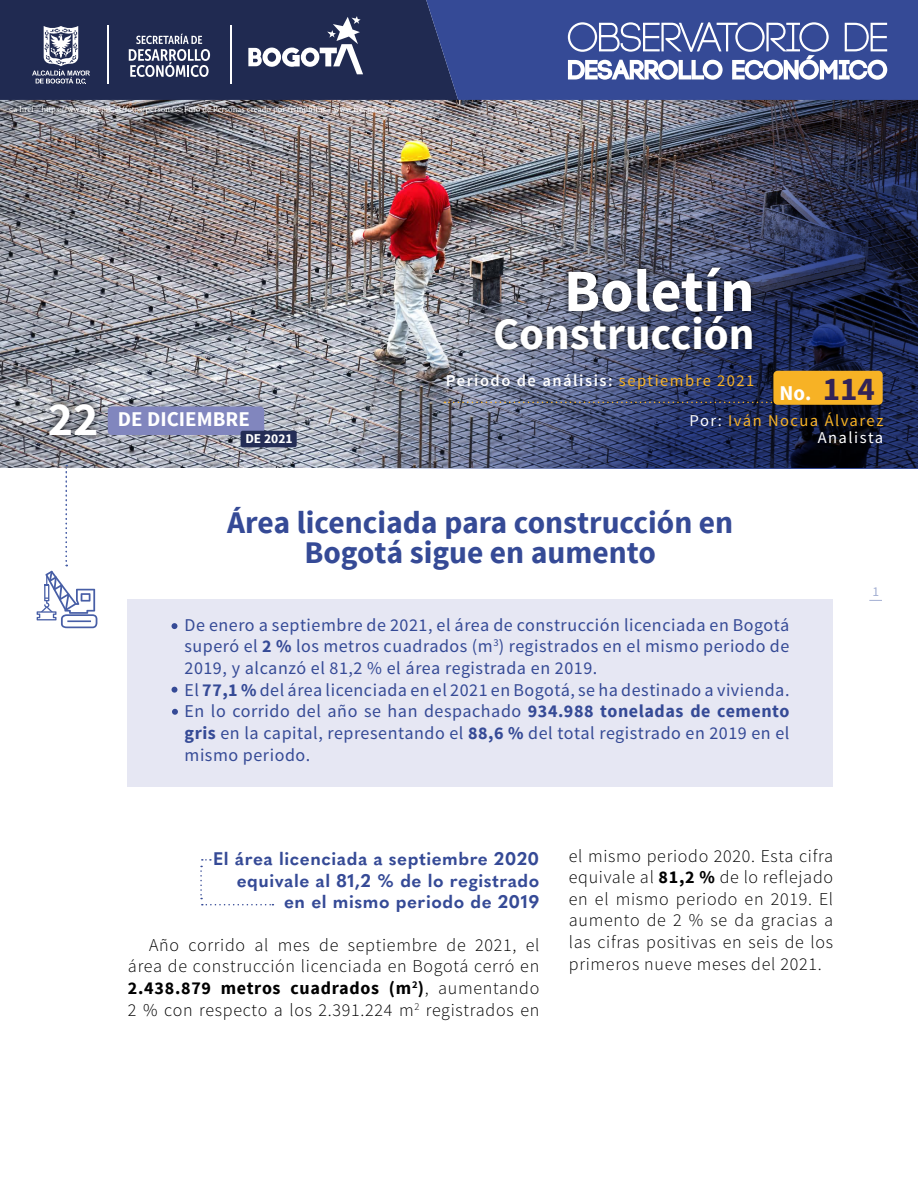
<style>
.page{position:relative;width:918px;height:1188px;background:#fff}
.page>*{position:absolute;margin:0;border:0;box-sizing:border-box;transform-origin:0 0}
.t1{font:700 60px "Source Sans Pro";color:#fff}
.t2{font:700 48px "Source Sans Pro";color:#fff}
.t3{font:700 45px "Source Sans Pro";color:#fff}
.t4{font:700 31.5px/30px "Source Sans Pro";color:#354a96;text-align:center}
.t5{font:700 21px "Source Sans Pro";color:#fff}
.t6{font:18px/21.8px "Source Sans Pro";letter-spacing:.03em;color:#354a96}
.t7{font:300 18px/21.6px "Source Sans Pro";letter-spacing:.04em;color:#000;text-align:justify}
.t8{font:700 18px/21.6px "Quasimoda";letter-spacing:.03em;color:#354a96;text-align:right}
.t9{font:600 16.5px "Source Sans Pro";letter-spacing:.09em;color:#fff}
.t10{font:16.5px/16.5px "Source Sans Pro";letter-spacing:.09em;color:#f7b225;text-align:right}
.t11{font:700 13.5px "Source Sans Pro";color:#fff}
.t12{font:13.5px "Source Sans Pro";color:#a3afd2}
.t13{font:9px "Minion Pro";color:#fff}
.s1{font-weight:400;color:#f7b225}
.s2{font-size:33px;color:#332356}
.s3{color:#fff}
.s4{font-weight:700}
</style>
<div class="page">
<svg style="left:869px;top:600px;width:13px;height:1px"></svg>
<img style="left:0;top:100px;width:918px;height:369px">
<div style="left:0;top:0;width:426px;height:100px;background:#202a51"></div>
<div style="left:426px;top:0;width:492px;height:100px;background:#354a96"></div>
<svg style="left:32px;top:26px;width:58px;height:58px"></svg>
<svg style="left:248px;top:16px;width:115px;height:58px"></svg>
<hr style="left:230px;top:26px;width:1px;height:58px;background:#fff">
<hr style="left:107px;top:26px;width:1px;height:58px;background:#fff">
<svg style="left:129px;top:34px;width:81px;height:43px"></svg>
<svg style="left:568px;top:22px;width:319px;height:58px"></svg>
<img style="left:37px;top:93px;width:60px;height:535px">
<div style="left:128px;top:600px;width:705px;height:187px;background:#e6e7f3"></div>
<svg style="left:172px;top:623px;width:5px;height:6px"></svg>
<svg style="left:172px;top:687px;width:5px;height:6px"></svg>
<div style="left:773px;top:371px;width:110px;height:34px;background:#f7b225;border-radius:4px"></div>
<svg style="left:444px;top:402px;width:330px;height:1px"></svg>
<div style="left:108px;top:406px;width:156px;height:29px;background:#8186be;border-radius:4px"></div>
<div style="left:241px;top:431px;width:56px;height:16px;background:#242d56;border-radius:2px"></div>
<svg style="left:172px;top:709px;width:6px;height:6px"></svg>
<div style="left:42px;top:395px;width:62px;height:48px;background:#000;opacity:.75"></div>
<div style="left:560px;top:260px;width:199px;height:60px;background:#000;opacity:.75"></div>
<div style="left:487px;top:308px;width:272px;height:49px;background:#000;opacity:.75"></div>
<svg style="left:200px;top:859px;width:73px;height:46px"></svg>
<p class="t13" style="left:9px;top:103px;width:398px">&lt;a href=’https://www.freepik.es/fotos/personas’&gt;Foto de Personas creado por frimufilms - www.freepik.es&lt;/a&gt;</p>
<h2 class="t2" style="left:48px;top:388px;width:52px">22</h2>
<p class="t5" style="left:118px;top:406px;width:134px">DE DICIEMBRE</p>
<p class="t11" style="left:245px;top:430px;width:49px">DE 2021</p>
<h1 class="t1" style="left:564px;top:253px;width:192px">Boletín</h1>
<h3 class="t3" style="left:493px;top:305px;width:263px">Construcción</h3>
<p class="t9" style="left:446px;top:370px;width:310px">Periodo de análisis: <span class="s1">septiembre 2021</span></p>
<p class="t5" style="left:780px;top:379px;width:97px">No. <span class="s2">114</span></p>
<p class="t10" style="left:690px;top:413px;width:195px"><span class="s3">Por:</span> Iván Nocua Álvarez<br><span class="s3">Analista</span></p>
<h3 class="t4" style="left:227px;top:508px;width:508px">Área licenciada para construcción en<br>Bogotá sigue en aumento</h3>
<p class="t6" style="left:185px;top:614px;width:606px">De enero a septiembre de 2021, el área de construcción licenciada en Bogotá superó el <span class="s4">2 %</span> los metros cuadrados (m<sup>3</sup>) registrados en el mismo periodo de 2019, y alcanzó el 81,2 % el área registrada en 2019.<br>El <span class="s4">77,1 %</span> del área licenciada en el 2021 en Bogotá, se ha destinado a vivienda.<br>En lo corrido del año se han despachado <span class="s4">934.988 toneladas de cemento gris</span> en la capital, representando el <span class="s4">88,6 %</span> del total registrado en 2019 en el mismo periodo.</p>
<p class="t8" style="left:213px;top:847px;width:328px">El área licenciada a septiembre 2020 equivale al 81,2 % de lo registrado en el mismo periodo de 2019</p>
<p class="t7" style="left:128px;top:934px;width:413px;text-indent:21px">Año corrido al mes de septiembre de 2021, el área de construcción licenciada en Bogotá cerró en <span class="s4">2.438.879 metros cuadrados (m</span><sup>2</sup><span class="s4">)</span>, aumentando 2 % con respecto a los 2.391.224 m<sup>2</sup> registrados en</p>
<p class="t7" style="left:569px;top:845px;width:266px">el mismo periodo 2020. Esta cifra equivale al <span class="s4">81,2 %</span> de lo reflejado en el mismo periodo en 2019. El aumento de 2 % se da gracias a las cifras positivas en seis de los primeros nueve meses del 2021.</p>
<p class="t12" style="left:873px;top:583px;width:8px">1</p>
</div>
